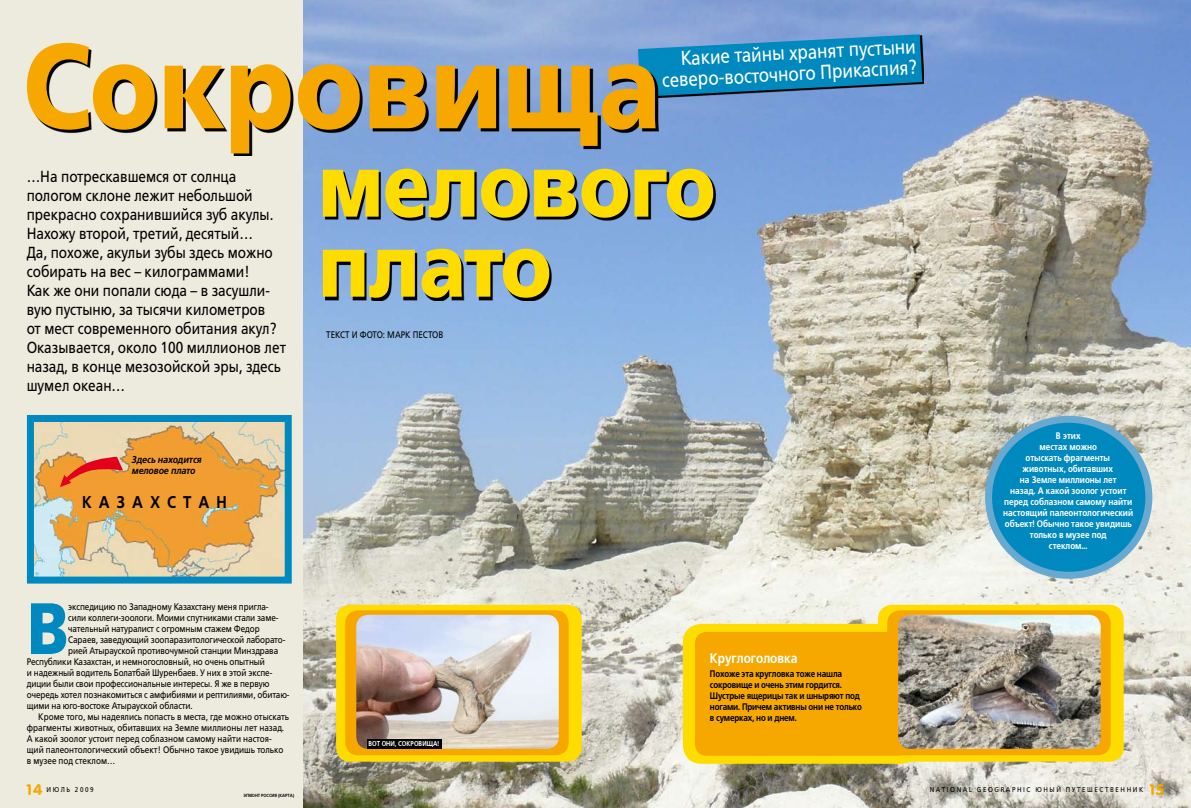
<style>
.page{position:relative;width:1191px;height:808px;background:#edebdd}
.page>*{position:absolute;margin:0;border:0;box-sizing:border-box;transform-origin:0 0}
.t1{font:120px "Free Set Bold C";letter-spacing:.01em;color:#f6a800;scale:.85 1}
.t2{font:90px/80px "Free Set Bold C";color:#ffdc00;scale:.85 1}
.t3{font:72.4px "Free Set Bold C";color:#0089be;scale:.86 1}
.t4{font:20px/21px "Free Set C";color:#fff;text-align:right;scale:.85 1}
.t5{font:700 17px "Free Set C";letter-spacing:.47em;color:#000;scale:.86 1}
.t6{font:16px/19px "Free Set C";color:#000;scale:.85 1}
.t7{font:700 14px "Free Set C";color:#fff;scale:.85 1}
.t8{font:italic 10px/11px "Free Set Demi Bold C";color:#000;scale:.86 1}
.t9{font:9.5px "Free Set C";letter-spacing:-.01em;color:#000;scale:.86 1}
.t10{font:700 9.5px/11px "Free Set C";color:#fff;text-align:center;scale:.85 1}
.t11{font:700 9.5px/11px "Free Set C";letter-spacing:-.02em;color:#000;scale:.84 1}
.t12{font:9.5px "Free Set C";letter-spacing:-.01em;color:#000;scale:.85 1}
.t13{font:7px "Free Set C";letter-spacing:.25em;color:#000;scale:.9 1}
.t14{font:700 7px "Free Set C";color:#fff;scale:.85 1}
.t15{font:700 4.5px "Free Set C";letter-spacing:-.01em;color:#000;scale:.9 1}
.s1{font-family:"Sans Rounded";font-size:15px;color:#f6a800}
</style>
<div class="page">
<img style="left:304px;top:0;width:887px;height:808px">
<img style="left:35px;top:423px;width:249px;height:152px">
<div style="left:27px;top:415px;width:265px;height:168px;border:7px solid #0089be"></div>
<svg style="left:60px;top:457px;width:63px;height:30px;background:#ea7233"></svg>
<svg style="left:326px;top:171px;width:390px;height:130px;background:#536c8d"></svg>
<svg style="left:638px;top:34px;width:284px;height:63px;background:#1c89bd"></svg>
<svg style="left:30px;top:46px;width:628px;height:110px"></svg>
<div style="left:878px;top:605px;width:245px;height:157px;background:#ffdc00;border-radius:14px"></div>
<div style="left:336px;top:605px;width:245px;height:157px;background:#ffdc00;border-radius:14px"></div>
<div style="left:345px;top:610px;width:223px;height:145px;background:#f6a800;border-radius:13px"></div>
<img style="left:356px;top:615px;width:203px;height:134px">
<div style="left:988px;top:419px;width:160px;height:156px;background:#0089be;border-radius:50%"></div>
<div style="left:985px;top:416px;width:167px;height:163px;border:7px solid #67a9d0;border-radius:50%"></div>
<div style="left:683px;top:624px;width:237px;height:140px;background:#ffdc00;border-radius:19px"></div>
<div style="left:695px;top:632px;width:214px;height:124px;background:#f6a800;border-radius:12px"></div>
<div style="left:887px;top:610px;width:223px;height:145px;background:#f6a800;border-radius:13px"></div>
<img style="left:898px;top:615px;width:202px;height:134px">
<div style="left:367px;top:740px;width:74px;height:9px;background:#000"></div>
<h1 class="t1" style="left:23px;top:18px;width:751px">Сокровища</h1>
<h3 class="t4" style="left:660px;top:49px;width:302px;rotate:-3deg">КАКИЕ ТАЙНЫ ХРАНЯТ ПУСТЫНИ<br>СЕВЕРО-ВОСТОЧНОГО ПРИКАСПИЯ?</h3>
<p class="t6" style="left:27px;top:167px;width:307px">…НА ПОТРЕСКАВШЕМСЯ ОТ СОЛНЦА<br>ПОЛОГОМ СКЛОНЕ ЛЕЖИТ НЕБОЛЬШОЙ<br>ПРЕКРАСНО СОХРАНИВШИЙСЯ ЗУБ АКУЛЫ.<br>НАХОЖУ ВТОРОЙ, ТРЕТИЙ, ДЕСЯТЫЙ…<br>ДА, ПОХОЖЕ, АКУЛЬИ ЗУБЫ ЗДЕСЬ МОЖНО<br>СОБИРАТЬ НА ВЕС – КИЛОГРАММАМИ!<br>КАК ЖЕ ОНИ ПОПАЛИ СЮДА – В ЗАСУШЛИ-<br>ВУЮ ПУСТЫНЮ, ЗА ТЫСЯЧИ КИЛОМЕТРОВ<br>ОТ МЕСТ СОВРЕМЕННОГО ОБИТАНИЯ АКУЛ?<br>ОКАЗЫВАЕТСЯ, ОКОЛО 100 МИЛЛИОНОВ ЛЕТ<br>НАЗАД, В КОНЦЕ МЕЗОЗОЙСКОЙ ЭРЫ, ЗДЕСЬ<br>ШУМЕЛ ОКЕАН…</p>
<p class="t8" style="left:132px;top:454px;width:82px">Здесь находится меловое плато</p>
<h3 class="t5" style="left:82px;top:493px;width:169px">Казахстан</h3>
<h2 class="t2" style="left:318px;top:145px;width:468px">мелового плато</h2>
<p class="t12" style="left:326px;top:330px;width:139px">ТЕКСТ И ФОТО: МАРК ПЕСТОВ</p>
<h3 class="t3" style="left:27px;top:587px;width:50px">В</h3>
<p class="t9" style="left:68px;top:601px;width:235px">ЭКСПЕДИЦИЮ ПО ЗАПАДНОМУ КАЗАХСТАНУ МЕНЯ ПРИГЛА-</p>
<p class="t9" style="left:68px;top:612px;width:246px">СИЛИ КОЛЛЕГИ-ЗООЛОГИ. МОИМИ СПУТНИКАМИ СТАЛИ ЗАМЕ-</p>
<p class="t9" style="left:68px;top:623px;width:224px">ЧАТЕЛЬНЫЙ НАТУРАЛИСТ С ОГРОМНЫМ СТАЖЕМ ФЕДОР</p>
<p class="t9" style="left:68px;top:634px;width:254px">САРАЕВ, ЗАВЕДУЮЩИЙ ЗООПАРАЗИТОЛОГИЧЕСКОЙ ЛАБОРАТО-</p>
<p class="t9" style="left:68px;top:645px;width:246px">РИЕЙ АТЫРАУСКОЙ ПРОТИВОЧУМНОЙ СТАНЦИИ МИНЗДРАВА</p>
<p class="t9" style="left:27px;top:656px;width:278px">РЕСПУБЛИКИ КАЗАХСТАН, И НЕМНОГОСЛОВНЫЙ, НО ОЧЕНЬ ОПЫТНЫЙ</p>
<p class="t9" style="left:27px;top:667px;width:287px">И НАДЕЖНЫЙ ВОДИТЕЛЬ БОЛАТБАЙ ШУРЕНБАЕВ. У НИХ В ЭТОЙ ЭКСПЕ-</p>
<p class="t9" style="left:27px;top:678px;width:283px">ДИЦИИ БЫЛИ СВОИ ПРОФЕССИОНАЛЬНЫЕ ИНТЕРЕСЫ. Я ЖЕ В ПЕРВУЮ</p>
<p class="t9" style="left:27px;top:689px;width:307px">ОЧЕРЕДЬ ХОТЕЛ ПОЗНАКОМИТЬСЯ С АМФИБИЯМИ И РЕПТИЛИЯМИ, ОБИТАЮ-</p>
<p class="t9" style="left:27px;top:700px;width:194px">ЩИМИ НА ЮГО-ВОСТОКЕ АТЫРАУСКОЙ ОБЛАСТИ.</p>
<p class="t9" style="left:38px;top:711px;width:293px">КРОМЕ ТОГО, МЫ НАДЕЯЛИСЬ ПОПАСТЬ В МЕСТА, ГДЕ МОЖНО ОТЫСКАТЬ</p>
<p class="t9" style="left:27px;top:722px;width:301px">ФРАГМЕНТЫ ЖИВОТНЫХ, ОБИТАВШИХ НА ЗЕМЛЕ МИЛЛИОНЫ ЛЕТ НАЗАД.</p>
<p class="t9" style="left:27px;top:733px;width:286px">А КАКОЙ ЗООЛОГ УСТОИТ ПЕРЕД СОБЛАЗНОМ САМОМУ НАЙТИ НАСТОЯ-</p>
<p class="t9" style="left:27px;top:744px;width:300px">ЩИЙ ПАЛЕОНТОЛОГИЧЕСКИЙ ОБЪЕКТ! ОБЫЧНО ТАКОЕ УВИДИШЬ ТОЛЬКО</p>
<p class="t9" style="left:27px;top:755px;width:104px">В МУЗЕЕ ПОД СТЕКЛОМ…</p>
<p class="t14" style="left:368px;top:740px;width:85px">ВОТ ОНИ, СОКРОВИЩА!</p>
<h3 class="t7" style="left:710px;top:650px;width:105px">Круглоголовка</h3>
<p class="t11" style="left:710px;top:668px;width:182px">Похоже эта кругловка тоже нашла сокровище и очень этим гордится.<br>Шустрые ящерицы так и шныряют под ногами. Причем активны они не только в сумерках, но и днем.</p>
<p class="t10" style="left:1003px;top:430px;width:154px">В этих<br>местах можно<br>отыскать фрагменты животных, обитавших<br>на Земле миллионы лет<br>назад. А какой зоолог устоит перед соблазном самому найти настоящий палеонтологический объект! Обычно такое увидишь только в музее под<br>стеклом…</p>
<p class="t13" style="left:27px;top:786px;width:76px"><span class="s1">14</span> ИЮЛЬ 2009</p>
<p class="t13" style="left:929px;top:786px;width:262px">NATIONAL GEOGRAPHIC Ю НЫЙ ПУТЕШЕСТВЕННИ К <span class="s1">15</span></p>
<p class="t15" style="left:243px;top:793px;width:58px">Эгмонт Россия (карта)</p>
</div>
